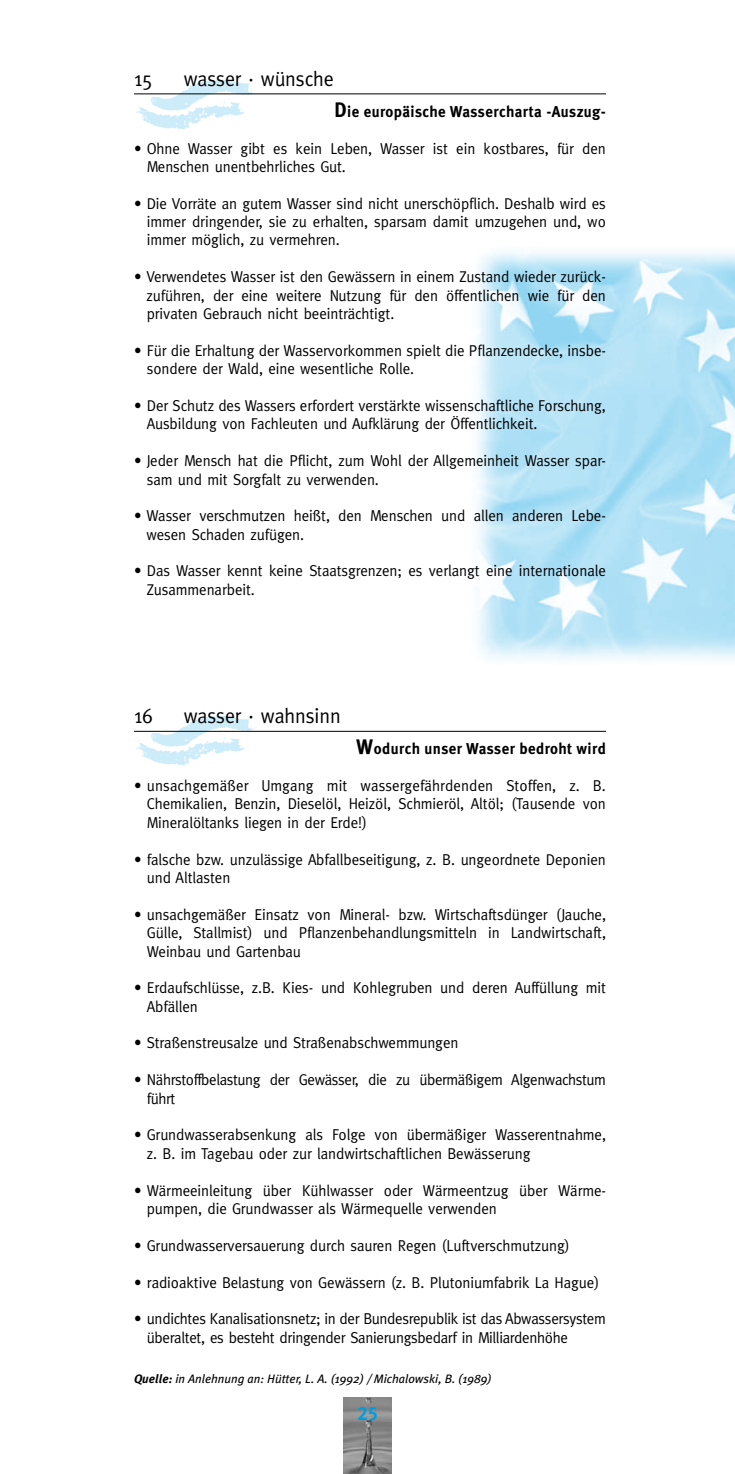
<style>
.page{position:relative;width:735px;height:1474px;background:#fff}
.page>*{position:absolute;margin:0;border:0;box-sizing:border-box;transform-origin:0 0}
.t1{font:21px "Meta";letter-spacing:-.005em;color:#000;scale:.95 1}
.t2{font:19.25px "Meta Plus Bold Caps";color:#009ee0}
.t3{font:15.75px/18.4px "Meta";letter-spacing:-.005em;color:#000;scale:.95 1}
.t4{font:15.75px/18.4px "Meta";letter-spacing:-.025em;color:#000;scale:.95 1}
.t5{font:700 15.75px "Meta Plus";letter-spacing:.025em;color:#000;scale:.95 1}
.t6{font:italic 12.25px "Meta Plus";color:#000}
.s1{font-size:21px}
.s2{font-weight:700}
</style>
<div class="page">
<img style="left:134px;top:716px;width:121px;height:49px">
<img style="left:134px;top:80px;width:121px;height:49px">
<img style="left:475px;top:251px;width:259px;height:409px">
<img style="left:343px;top:1397px;width:48px;height:76px">
<hr style="left:134px;top:93px;width:471px;height:1px;background:#000">
<hr style="left:134px;top:731px;width:471px;height:1px;background:#000">
<h1 class="t1" style="left:134px;top:67px;width:21px">15</h1>
<h1 class="t1" style="left:184px;top:67px;width:159px">wasser · wünsche</h1>
<p class="t5" style="left:334px;top:102px;width:287px"><span class="s1">D</span>ie europäische Wassercharta -Auszug-</p>
<p class="t3" style="left:147px;top:139px;width:484px;text-indent:-13px">• Ohne Wasser gibt es kein Leben, Wasser ist ein kostbares, für den<br>Menschen unentbehrliches Gut.</p>
<p class="t3" style="left:147px;top:194px;width:484px;text-align:justify;text-indent:-13px">• Die Vorräte an gutem Wasser sind nicht unerschöpflich. Deshalb wird es immer dringender, sie zu erhalten, sparsam damit umzugehen und, wo immer möglich, zu vermehren.</p>
<p class="t3" style="left:146px;top:267px;width:485px;text-align:justify;text-indent:-13px">• Verwendetes Wasser ist den Gewässern in einem Zustand wieder zurück&shy;zuführen, der eine weitere Nutzung für den öffentlichen wie für den privaten Gebrauch nicht beeinträchtigt.</p>
<p class="t3" style="left:147px;top:341px;width:484px;text-indent:-13px">• Für die Erhaltung der Wasservorkommen spielt die Pflanzendecke, insbe&shy;sondere der Wald, eine wesentliche Rolle.</p>
<p class="t3" style="left:147px;top:396px;width:484px;text-indent:-13px">• Der Schutz des Wassers erfordert verstärkte wissenschaftliche Forschung,<br>Ausbildung von Fachleuten und Aufklärung der Öffentlichkeit.</p>
<p class="t3" style="left:147px;top:451px;width:484px;text-indent:-13px">• Jeder Mensch hat die Pflicht, zum Wohl der Allgemeinheit Wasser spar&shy;sam und mit Sorgfalt zu verwenden.</p>
<p class="t3" style="left:146px;top:506px;width:483px;text-indent:-13px">• Wasser verschmutzen heißt, den Menschen und allen anderen Lebe&shy;wesen Schaden zufügen.</p>
<p class="t3" style="left:147px;top:561px;width:484px;text-indent:-13px">• Das Wasser kennt keine Staatsgrenzen; es verlangt eine internationale<br>Zusammenarbeit.</p>
<h1 class="t1" style="left:134px;top:704px;width:21px">16</h1>
<h1 class="t1" style="left:184px;top:704px;width:167px">wasser · wahnsinn</h1>
<p class="t5" style="left:356px;top:739px;width:264px"><span class="s1">W</span>odurch unser Wasser bedroht wird</p>
<p class="t3" style="left:147px;top:776px;width:484px;text-align:justify;text-indent:-13px">• unsachgemäßer Umgang mit wassergefährdenden Stoffen, z. B.<br>Chemikalien, Benzin, Dieselöl, Heizöl, Schmieröl, Altöl; (Tausende von Mineralöltanks liegen in der Erde!)</p>
<p class="t3" style="left:147px;top:849px;width:484px;text-indent:-13px">• falsche bzw. unzulässige Abfallbeseitigung, z. B. ungeordnete Deponien und Altlasten</p>
<p class="t3" style="left:147px;top:904px;width:484px;text-align:justify;text-indent:-13px">• unsachgemäßer Einsatz von Mineral- bzw. Wirtschaftsdünger (Jauche, Gülle, Stallmist) und Pflanzenbehandlungsmitteln in Landwirtschaft, Weinbau und Gartenbau</p>
<p class="t3" style="left:147px;top:978px;width:484px;text-indent:-13px">• Erdaufschlüsse, z.B. Kies- und Kohlegruben und deren Auffüllung mit<br>Abfällen</p>
<p class="t3" style="left:134px;top:1033px;width:342px">• Straßenstreusalze und Straßenabschwemmungen</p>
<p class="t4" style="left:147px;top:1070px;width:484px;text-indent:-13px">• Nährstoffbelastung der Gewässer, die zu übermäßigem Algenwachstum führt</p>
<p class="t3" style="left:147px;top:1125px;width:484px;text-indent:-13px">• Grundwasserabsenkung als Folge von übermäßiger Wasserentnahme, z. B. im Tagebau oder zur landwirtschaftlichen Bewässerung</p>
<p class="t3" style="left:147px;top:1180px;width:483px;text-indent:-13px">• Wärmeeinleitung über Kühlwasser oder Wärmeentzug über Wärme&shy;pumpen, die Grundwasser als Wärmequelle verwenden</p>
<p class="t3" style="left:134px;top:1235px;width:459px">• Grundwasserversauerung durch sauren Regen (Luftverschmutzung)</p>
<p class="t3" style="left:134px;top:1272px;width:490px">• radioaktive Belastung von Gewässern (z. B. Plutoniumfabrik La Hague)</p>
<p class="t3" style="left:147px;top:1309px;width:484px;text-indent:-13px">• undichtes Kanalisationsnetz; in der Bundesrepublik ist das Abwassersystem überaltet, es besteht dringender Sanierungsbedarf in Milliardenhöhe</p>
<p class="t6" style="left:134px;top:1371px;width:359px"><span class="s2">Quelle:</span> in Anlehnung an: Hütter, L. A. (1992) / Michalowski, B. (1989)</p>
<p class="t2" style="left:357px;top:1402px;width:22px">25</p>
</div>
